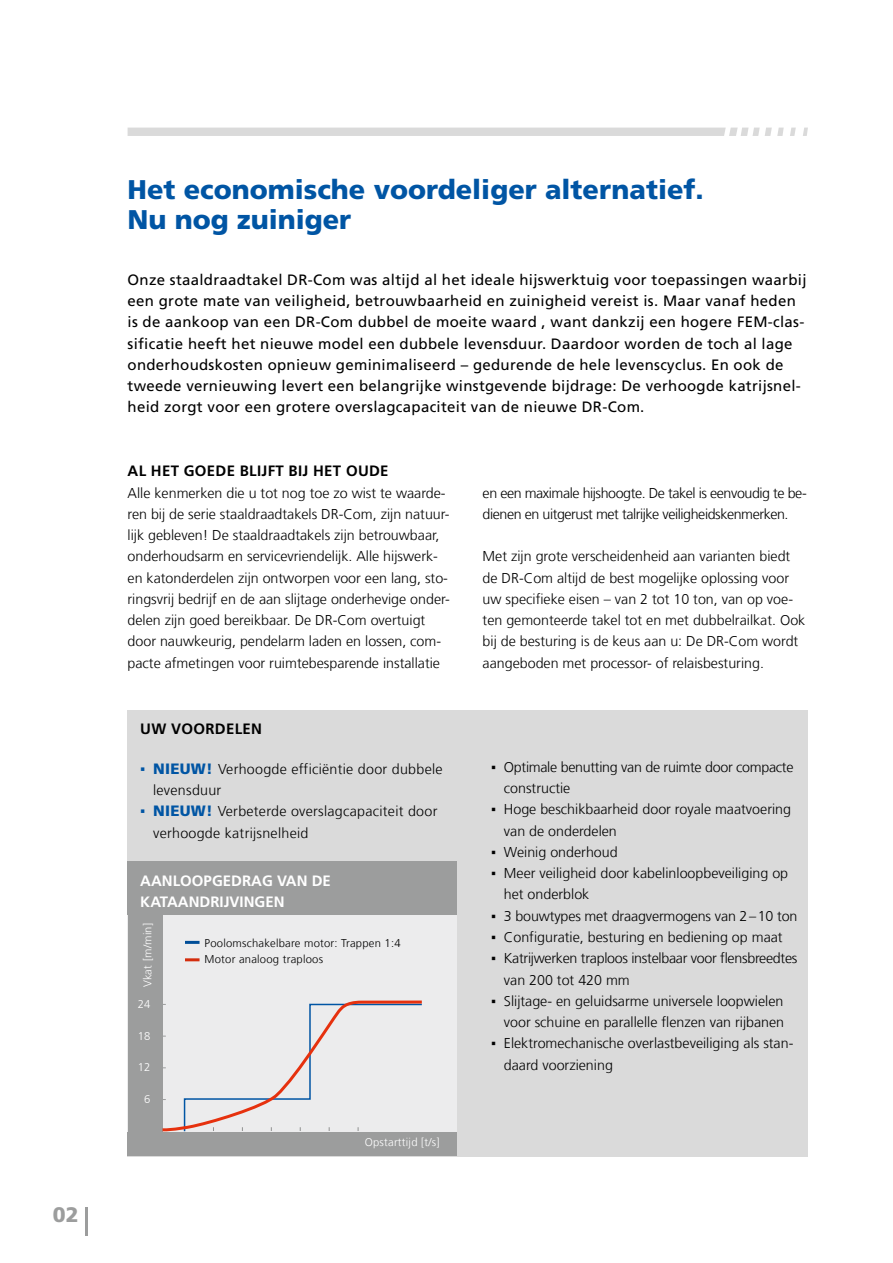
<style>
.page{position:relative;width:893px;height:1263px;background:#fff}
.page>*{position:absolute;margin:0;border:0;box-sizing:border-box;transform-origin:0 0}
.t1{font:900 27px/30px "Frutiger LT Com";color:#0055a4}
.t2{font:900 21px "Frutiger LT Com";color:#9c9d9d}
.t3{font:15px/21.3px "Frutiger LT Com";letter-spacing:.02em;color:#000}
.t4{font:700 15px "Frutiger LT Com";letter-spacing:.02em;color:#000}
.t5{font:700 15px "Frutiger LT Com";color:#fff}
.t6{font:300 14.25px/21.3px "Frutiger LT Com";color:#000}
.t7{font:300 14.25px/21.3px "Frutiger LT Com";letter-spacing:-.02em;color:#000}
.t8{font:300 14.25px/21.3px "Frutiger LT Com";letter-spacing:.02em;color:#000}
.t9{font:300 14.25px/21.3px "Frutiger LT Com";letter-spacing:-.03em;color:#000}
.t10{font:300 11.25px/16.2px "Frutiger LT Com";letter-spacing:.02em;color:#000}
.t11{font:300 11.25px "Frutiger LT Com";letter-spacing:.02em;color:#fff}
.s1{font-family:"Calibri";font-weight:400;font-size:15px;color:#0055a4}
.s2{font-weight:900;font-size:15px;color:#0055a4}
.s3{font-family:"Calibri";font-weight:400}
</style>
<div class="page">
<div style="left:128px;top:128px;width:656px;height:8px;background:#dadada"></div>
<svg style="left:790px;top:128px;width:6px;height:8px"></svg>
<svg style="left:803px;top:128px;width:5px;height:8px"></svg>
<hr style="left:85px;top:1207px;width:2px;height:28px;background:#9c9d9d">
<div style="left:128px;top:710px;width:680px;height:447px;background:#dadada"></div>
<div style="left:128px;top:861px;width:329px;height:294px;background:#ececed"></div>
<div style="left:128px;top:861px;width:35px;height:294px;background:#9c9d9d"></div>
<div style="left:128px;top:1132px;width:329px;height:24px;background:#9c9d9d"></div>
<hr style="left:185px;top:941px;width:15px;height:3px;background:#0055a4">
<hr style="left:185px;top:958px;width:15px;height:3px;background:#e6310e">
<svg style="left:162px;top:1000px;width:260px;height:132px"></svg>
<div style="left:128px;top:861px;width:329px;height:54px;background:#9c9d9d"></div>
<h2 class="t2" style="left:53px;top:1202px;width:27px">02</h2>
<h1 class="t1" style="left:128px;top:174px;width:578px">Het economische voordeliger alternatief.<br>Nu nog zuiniger</h1>
<p class="t3" style="left:128px;top:269px;width:680px">Onze staaldraadtakel DR-Com was altijd al het ideale hijswerktuig voor toepassingen waarbij een grote mate van veiligheid, betrouwbaarheid en zuinigheid vereist is. Maar vanaf heden is de aankoop van een DR-Com dubbel de moeite waard , want dankzij een hogere FEM-clas&shy;sificatie heeft het nieuwe model een dubbele levensduur. Daardoor worden de toch al lage onderhoudskosten opnieuw geminimaliseerd – gedurende de hele levenscyclus. En ook de tweede vernieuwing levert een belangrijke winstgevende bijdrage: De verhoogde katrijsnel&shy;heid zorgt voor een grotere overslagcapaciteit van de nieuwe DR-Com.</p>
<p class="t4" style="left:128px;top:462px;width:263px">AL HET GOEDE BLIJFT BIJ HET OUDE</p>
<p class="t6" style="left:128px;top:482px;width:324px">Alle kenmerken die u tot nog toe zo wist te waarde&shy;ren bij de serie staaldraadtakels DR-Com, zijn natuur&shy;lijk gebleven! De staaldraadtakels zijn betrouwbaar, onderhoudsarm en servicevriendelijk. Alle hijswerk&shy;en katonderdelen zijn ontworpen voor een lang, sto&shy;ringsvrij bedrijf en de aan slijtage onderhevige onder&shy;delen zijn goed bereikbaar. De DR-Com overtuigt door nauwkeurig, pendelarm laden en lossen, com&shy;pacte afmetingen voor ruimtebesparende installatie</p>
<p class="t9" style="left:483px;top:482px;width:326px">en een maximale hijshoogte. De takel is eenvoudig te be&shy;dienen en uitgerust met talrijke veiligheidskenmerken.</p>
<p class="t6" style="left:483px;top:546px;width:324px">Met zijn grote verscheidenheid aan varianten biedt de DR-Com altijd de best mogelijke oplossing voor uw specifieke eisen – van 2 tot 10 ton, van op voe&shy;ten gemonteerde takel tot en met dubbelrailkat. Ook bij de besturing is de keus aan u: De DR-Com wordt aangeboden met processor- of relaisbesturing.</p>
<p class="t4" style="left:140px;top:720px;width:85px">UW VOORDELE</p>
<p class="t4" style="left:251px;top:720px;width:12px">N</p>
<p class="t8" style="left:153px;top:758px;width:291px;text-indent:-13px"><span class="s1">▪</span> <span class="s2">NIEUW!</span> Verhoogde efficiëntie door dubbele levensduur</p>
<p class="t8" style="left:153px;top:801px;width:286px;text-indent:-13px"><span class="s1">▪</span> <span class="s2">NIEUW!</span> Verbeterde overslagcapaciteit door verhoogde katrijsnelheid</p>
<p class="t5" style="left:140px;top:871px;width:148px">AAN LOOPGEDRAG VAN</p>
<p class="t5" style="left:312px;top:871px;width:21px">DE</p>
<p class="t5" style="left:140px;top:893px;width:39px">KATAAN</p>
<p class="t5" style="left:200px;top:893px;width:84px">DRIJVINGEN</p>
<p class="t11" style="left:141px;top:987px;width:66px;rotate:-90deg">Vkat [m/min]</p>
<p class="t10" style="left:205px;top:935px;width:198px">Poolomschakelbare motor: Trappen 1:4<br>Motor analoog traploos</p>
<p class="t11" style="left:138px;top:997px;width:14px">24</p>
<p class="t11" style="left:138px;top:1029px;width:14px">18</p>
<p class="t11" style="left:138px;top:1061px;width:14px">12</p>
<p class="t11" style="left:144px;top:1092px;width:8px">6</p>
<p class="t11" style="left:365px;top:1135px;width:76px">Opstarttijd [t/s]</p>
<p class="t7" style="left:504px;top:756px;width:291px;text-indent:-13px"><span class="s3">▪</span> Optimale benutting van de ruimte door compacte constructie</p>
<p class="t6" style="left:504px;top:799px;width:289px;text-indent:-13px"><span class="s3">▪</span> Hoge beschikbaarheid door royale maatvoering van de onderdelen</p>
<p class="t6" style="left:491px;top:841px;width:128px"><span class="s3">▪</span> Weinig onderhoud</p>
<p class="t6" style="left:504px;top:863px;width:286px;text-indent:-13px"><span class="s3">▪</span> Meer veiligheid door kabelinloopbeveiliging op het onderblok</p>
<p class="t6" style="left:491px;top:905px;width:308px"><span class="s3">▪</span> 3 bouwtypes met draagvermogens van 2–10 ton</p>
<p class="t6" style="left:491px;top:926px;width:293px"><span class="s3">▪</span> Configuratie, besturing en bediening op maat</p>
<p class="t7" style="left:504px;top:948px;width:295px;text-indent:-13px"><span class="s3">▪</span> Katrijwerken traploos instelbaar voor flensbreedtes van 200 tot 420 mm</p>
<p class="t6" style="left:491px;top:990px;width:295px;text-align:right"><span class="s3">▪</span> Slijtage- en geluidsarme universele loopwielen voor schuine en parallelle flenzen van rijbanen</p>
<p class="t6" style="left:504px;top:1033px;width:291px;text-indent:-13px"><span class="s3">▪</span> Elektromechanische overlastbeveiliging als stan&shy;daard voorziening</p>
</div>
